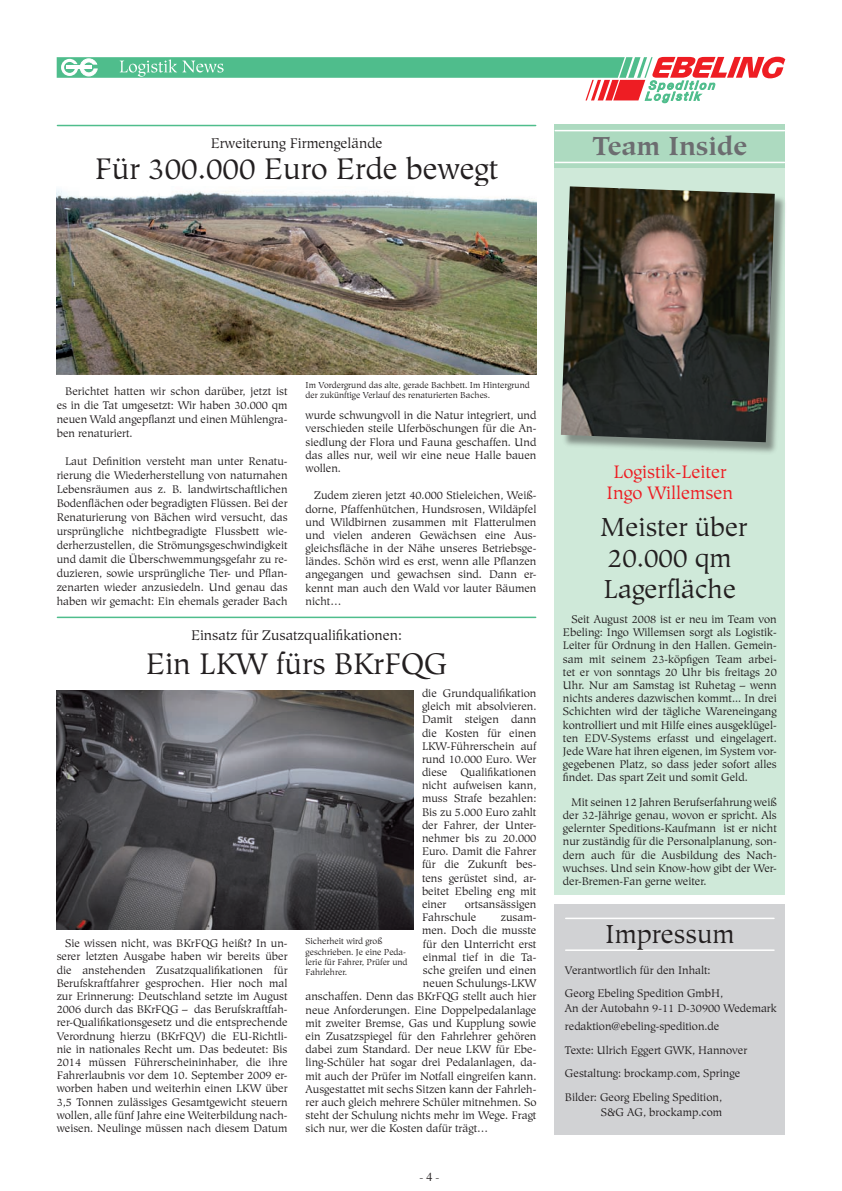
<style>
.page{position:relative;width:842px;height:1191px;background:#fff}
.page>*{position:absolute;margin:0;border:0;box-sizing:border-box;transform-origin:0 0}
.t1{font:29.7px "Hiroshige";color:#231f20}
.t2{font:26px/31.2px "Hiroshige";color:#231f20}
.t3{font:700 26px "Hiroshige";color:#6c6d70}
.t4{font:18px/21.6px "Hiroshige";color:#ee1d23;text-align:center}
.t5{font:14px "Hiroshige";color:#231f20}
.t6{font:12px "Times";color:#231f20}
.t7{font:11px/13.2px "Hiroshige";color:#231f20;text-align:justify}
.t8{font:8.6px/10.3px "Hiroshige";color:#231f20}
</style>
<div class="page">
<svg style="left:57px;top:57px;width:728px;height:46px"></svg>
<div style="left:554px;top:904px;width:231px;height:230px;background:#d1d2d4"></div>
<hr style="left:566px;top:917px;width:208px;height:2px;background:#fff">
<hr style="left:566px;top:949px;width:208px;height:2px;background:#fff">
<div style="left:554px;top:125px;width:231px;height:769px;background:#cfe9d9"></div>
<div style="left:554px;top:125px;width:231px;height:43px;background:#addac0"></div>
<hr style="left:555px;top:130px;width:229px;height:1px;background:#fff">
<hr style="left:555px;top:162px;width:229px;height:1px;background:#fff">
<div style="left:562px;top:187px;width:226px;height:268px;background:#231f20;opacity:.45"></div>
<img style="left:561px;top:186px;width:214px;height:256px">
<hr style="left:57px;top:616px;width:479px;height:2px;background:#4fbd8c">
<hr style="left:57px;top:125px;width:479px;height:1px;background:#4fbd8c">
<img style="left:57px;top:189px;width:479px;height:185px">
<img style="left:57px;top:690px;width:356px;height:239px">
<p class="t5" style="left:211px;top:135px;width:173px">Erweiterung Firmengelände</p>
<h1 class="t1" style="left:95px;top:151px;width:405px">Für 300.000 Euro Erde bewegt</h1>
<h2 class="t3" style="left:592px;top:131px;width:157px">Team Inside</h2>
<p class="t8" style="left:306px;top:380px;width:226px">Im Vordergrund das alte, gerade Bachbett. Im Hintergrund der zukünftige Verlauf des renaturierten Baches.</p>
<p class="t7" style="left:57px;top:385px;width:232px;line-height:14px;text-indent:9px">Berichtet hatten wir schon darüber, jetzt ist es in die Tat umgesetzt: Wir haben 30.000 qm neuen Wald angepflanzt und einen Mühlengra&shy;ben renaturiert.</p>
<p class="t7" style="left:57px;top:455px;width:232px;line-height:14px;text-indent:9px">Laut Definition versteht man unter Renatu&shy;rierung die Wiederherstellung von naturnahen Lebensräumen aus z. B. landwirtschaftlichen Bodenflächen oder begradigten Flüssen. Bei der Renaturierung von Bächen wird versucht, das ursprüngliche nichtbegradigte Flussbett wie&shy;derherzustellen, die Strömungsgeschwindigkeit und damit die Überschwemmungsgefahr zu re&shy;duzieren, sowie ursprüngliche Tier- und Pflan&shy;zenarten wieder anzusiedeln. Und genau das haben wir gemacht: Ein ehemals gerader Bach</p>
<p class="t7" style="left:306px;top:409px;width:232px">wurde schwungvoll in die Natur integriert, und verschieden steile Uferböschungen für die An&shy;siedlung der Flora und Fauna geschaffen. Und das alles nur, weil wir eine neue Halle bauen wollen.</p>
<p class="t7" style="left:306px;top:489px;width:232px;text-indent:9px">Zudem zieren jetzt 40.000 Stieleichen, Weiß&shy;dorne, Pfaffenhütchen, Hundsrosen, Wildäpfel und Wildbirnen zusammen mit Flatterulmen und vielen anderen Gewächsen eine Aus&shy;gleichsfläche in der Nähe unseres Betriebsge&shy;ländes. Schön wird es erst, wenn alle Pflanzen angegangen und gewachsen sind. Dann er&shy;kennt man auch den Wald vor lauter Bäumen nicht…</p>
<p class="t5" style="left:191px;top:627px;width:213px">Einsatz für Zusatzqualifikationen:</p>
<h1 class="t1" style="left:146px;top:646px;width:303px">Ein LKW fürs BKrFQG</h1>
<p class="t7" style="left:57px;top:937px;width:232px;text-indent:9px">Sie wissen nicht, was BKrFQG heißt? In un&shy;serer letzten Ausgabe haben wir bereits über die anstehenden Zusatzqualifikationen für Berufskraftfahrer gesprochen. Hier noch mal zur Erinnerung: Deutschland setzte im August 2006 durch das BKrFQG – das Berufskraftfah&shy;rer-Qualifikationsgesetz und die entsprechende Verordnung hierzu (BKrFQV) die EU-Richtli&shy;nie in nationales Recht um. Das bedeutet: Bis 2014 müssen Führerscheininhaber, die ihre Fahrerlaubnis vor dem 10. September 2009 er&shy;worben haben und weiterhin einen LKW über 3,5 Tonnen zulässiges Gesamtgewicht steuern wollen, alle fünf Jahre eine Weiterbildung nach&shy;weisen. Neulinge müssen nach diesem Datum</p>
<p class="t7" style="left:422px;top:686px;width:116px">die Grundqualifikation gleich mit absolvieren.<br>Damit steigen dann die Kosten für einen LKW-Führerschein auf rund 10.000 Euro. Wer diese Qualifikationen nicht aufweisen kann, muss Strafe bezahlen:<br>Bis zu 5.000 Euro zahlt der Fahrer, der Unter&shy;nehmer bis zu 20.000<br>Euro. Damit die Fahrer für die Zukunft bes&shy;tens gerüstet sind, ar&shy;beitet Ebeling eng mit einer</p>
<p class="t7" style="left:422px;top:897px;width:116px;text-indent:43px">ortsansässigen<br>Fahrschule</p>
<p class="t7" style="left:501px;top:911px;width:37px">zusam-</p>
<p class="t7" style="left:422px;top:924px;width:116px">men. Doch die musste</p>
<p class="t7" style="left:423px;top:937px;width:115px">für den Unterricht erst</p>
<p class="t7" style="left:423px;top:950px;width:115px">einmal tief in die Ta-</p>
<p class="t7" style="left:423px;top:963px;width:115px">sche greifen und einen</p>
<p class="t7" style="left:423px;top:977px;width:115px">neuen Schulungs-LKW</p>
<p class="t7" style="left:306px;top:990px;width:232px">anschaffen. Denn das BKrFQG stellt auch hier</p>
<p class="t7" style="left:306px;top:1003px;width:232px">neue Anforderungen. Eine Doppelpedalanlage</p>
<p class="t7" style="left:306px;top:1016px;width:232px">mit zweiter Bremse, Gas und Kupplung sowie</p>
<p class="t7" style="left:306px;top:1029px;width:232px">ein Zusatzspiegel für den Fahrlehrer gehören</p>
<p class="t7" style="left:306px;top:1043px;width:232px">dabei zum Standard. Der neue LKW für Ebe-</p>
<p class="t7" style="left:306px;top:1056px;width:232px">ling-Schüler hat sogar drei Pedalanlagen, da-</p>
<p class="t7" style="left:306px;top:1069px;width:232px">mit auch der Prüfer im Notfall eingreifen kann.</p>
<p class="t7" style="left:306px;top:1082px;width:232px">Ausgestattet mit sechs Sitzen kann der Fahrleh-</p>
<p class="t7" style="left:306px;top:1095px;width:232px">rer auch gleich mehrere Schüler mitnehmen. So</p>
<p class="t7" style="left:306px;top:1108px;width:232px">steht der Schulung nichts mehr im Wege. Fragt</p>
<p class="t7" style="left:306px;top:1122px;width:184px">sich nur, wer die Kosten dafür trägt…</p>
<p class="t8" style="left:306px;top:936px;width:103px">Sicherheit wird groß geschrieben. Je eine Peda&shy;lerie für Fahrer, Prüfer und<br>Fahrlehrer.</p>
<p class="t6" style="left:419px;top:1166px;width:21px">- -</p>
<h3 class="t4" style="left:606px;top:461px;width:128px">Logistik-Leiter<br>Ingo Willemsen</h3>
<h2 class="t2" style="left:601px;top:512px;width:148px">Meister über<br>20.000 qm<br>Lagerfläche</h2>
<p class="t7" style="left:563px;top:612px;width:215px;text-indent:9px">Seit August 2008 ist er neu im Team von Ebeling: Ingo Willemsen sorgt als Logistik-Leiter für Ordnung in den Hallen. Gemein&shy;sam mit seinem 23-köpfigen Team arbei&shy;tet er von sonntags 20 Uhr bis freitags 20<br>Uhr. Nur am Samstag ist Ruhetag – wenn nichts anderes dazwischen kommt... In drei Schichten wird der tägliche Wareneingang kontrolliert und mit Hilfe eines ausgeklügel&shy;ten EDV-Systems erfasst und eingelagert.<br>Jede Ware hat ihren eigenen, im System vor&shy;gegebenen Platz, so dass jeder sofort alles findet. Das spart Zeit und somit Geld.</p>
<p class="t7" style="left:563px;top:795px;width:215px;text-indent:9px">Mit seinen 12 Jahren Berufserfahrung weiß der 32-Jährige genau, wovon er spricht. Als gelernter Speditions-Kaufmann ist er nicht nur zuständig für die Personalplanung, son&shy;dern auch für die Ausbildung des Nach&shy;wuchses. Und sein Know-how gibt der Wer&shy;der-Bremen-Fan gerne weiter.</p>
<h2 class="t2" style="left:605px;top:918px;width:131px">Impressum</h2>
<p class="t7" style="left:565px;top:958px;width:160px;line-height:23.5px">Verantwortlich für den Inhalt:<br>Georg Ebeling Spedition GmbH,</p>
<p class="t7" style="left:565px;top:1000px;width:213px;line-height:17.8px">An der Autobahn 9-11 D-30900 Wedemark redaktion@ebeling-spedition.de</p>
<p class="t7" style="left:565px;top:1038px;width:184px;line-height:23.5px;text-align:left">Texte: Ulrich Eggert GWK, Hannover<br>Gestaltung: brockamp.com, Springe<br>Bilder: Georg Ebeling Spedition,</p>
<p class="t7" style="left:601px;top:1105px;width:123px">S&amp;G AG, brockamp.com</p>
</div>
